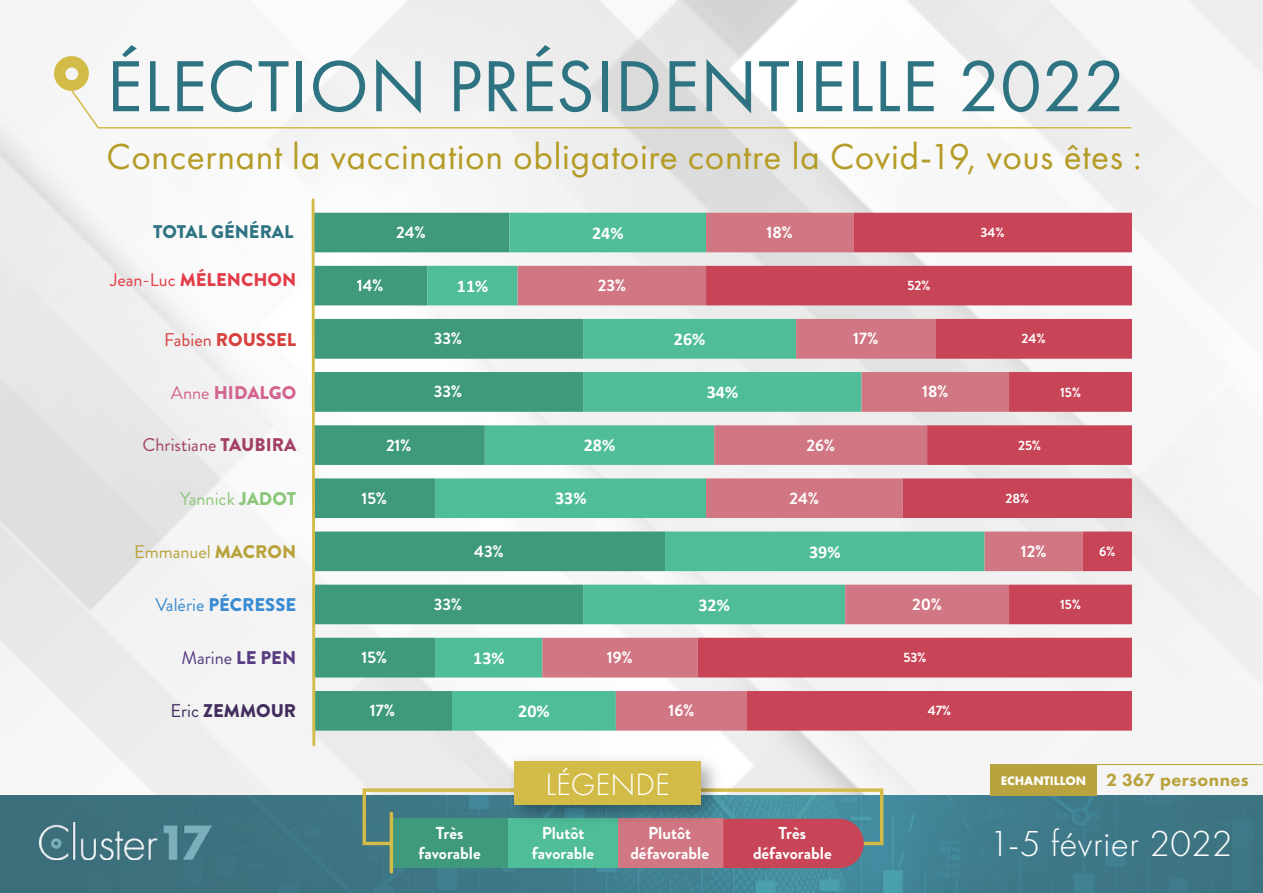
<style>
.page{position:relative;width:1263px;height:893px;background:#fff}
.page>*{position:absolute;margin:0;border:0;box-sizing:border-box;transform-origin:0 0}
.t1{font:75px "Futura PT";letter-spacing:.005em;color:#2e7382}
.t2{font:37.5px "Futura PT";letter-spacing:.015em;color:#b59c26}
.t3{font:300 37.5px "Futura PT";letter-spacing:.01em;color:#fff}
.t4{font:300 31.95px "Futura PT";color:#fff}
.t5{font:800 24px "Futura PT";color:#fff}
.t6{font:800 18.3px "Futura PT";letter-spacing:.02em;color:#b8a33e}
.t7{font:18.3px "Brandon Grotesque";color:#a34066}
.t8{font:900 18.3px "Brandon Grotesque";color:#e33c49}
.t9{font:900 18.3px "Brandon Grotesque";color:#398bd2}
.t10{font:18.3px "Brandon Grotesque";color:#b8a33d}
.t11{font:900 18.3px "Brandon Grotesque";color:#d6403d}
.t12{font:18.3px "Brandon Grotesque";color:#8cc77b}
.t13{font:900 18.3px "Brandon Grotesque";color:#2e7382}
.t14{font:900 18.3px "Brandon Grotesque";color:#d4638f}
.t15{font:18.3px "Brandon Grotesque";color:#593d82}
.t16{font:900 18.3px "Brandon Grotesque";color:#422e5e}
.t17{font:700 18px "Calibri";letter-spacing:.005em;color:#fff}
.t18{font:700 17.25px/20.7px "Brandon Grotesque";color:#fff;text-align:center}
.t19{font:700 16.5px "Brandon Grotesque";color:#fff}
.t20{font:700 13.5px "Brandon Grotesque";letter-spacing:.005em;color:#fff}
.s1{font-weight:400}
.s2{font-weight:900}
.s3{font-weight:700;font-size:12.9px;color:#fff}
</style>
<div class="page">
<img style="left:0;top:0;width:1263px;height:795px">
<img style="left:0;top:795px;width:1263px;height:98px">
<img style="left:39px;top:822px;width:173px;height:38px">
<svg style="left:317px;top:213px;width:111px;height:518px;fill:#3f997c"></svg>
<svg style="left:428px;top:213px;width:90px;height:518px"></svg>
<svg style="left:518px;top:213px;width:180px;height:518px"></svg>
<svg style="left:698px;top:213px;width:434px;height:518px;background:#c2878c"></svg>
<hr style="left:98px;top:127px;width:1033px;height:1px;background:#d3bb47">
<svg style="left:54px;top:56px;width:47px;height:74px"></svg>
<svg style="left:310px;top:197px;width:7px;height:551px"></svg>
<div style="left:362px;top:788px;width:521px;height:57px;border:3px solid #d3bb47"></div>
<div style="left:391px;top:819px;width:117px;height:49px;background:#3f997c"></div>
<div style="left:508px;top:819px;width:110px;height:49px;background:#4fbd98"></div>
<div style="left:618px;top:819px;width:105px;height:49px;background:#d17783"></div>
<div style="left:723px;top:819px;width:141px;height:49px;background:#c84457"></div>
<hr style="left:390px;top:813px;width:3px;height:59px;background:#d3bb47">
<div style="left:506px;top:752px;width:217px;height:76px;background:#000;opacity:.35"></div>
<div style="left:515px;top:761px;width:186px;height:43px;background:#d3bb47"></div>
<div style="left:990px;top:764px;width:106px;height:31px;background:#b8a33e"></div>
<hr style="left:1096px;top:764px;width:167px;height:1px;background:#b8a33e">
<h1 class="t1" style="left:107px;top:42px;width:1021px">ÉLECTION PRÉSIDENTIELLE 2022</h1>
<h2 class="t2" style="left:107px;top:134px;width:1037px">Concernant la vaccination obligatoire contre la Covid-19, vous êtes :</h2>
<p class="t13" style="left:153px;top:219px;width:142px">TOTAL GÉNÉRAL</p>
<p class="t19" style="left:396px;top:221px;width:31px">24%</p>
<p class="t17" style="left:592px;top:220px;width:33px">24%</p>
<p class="t19" style="left:766px;top:221px;width:28px">18%</p>
<p class="t20" style="left:980px;top:223px;width:26px">34%</p>
<p class="t8" style="left:110px;top:267px;width:188px"><span class="s1">Jean-Luc</span> MÉLENCHON</p>
<p class="t19" style="left:357px;top:274px;width:28px">14%</p>
<p class="t17" style="left:457px;top:273px;width:33px">11%</p>
<p class="t19" style="left:598px;top:274px;width:30px">23%</p>
<p class="t20" style="left:907px;top:276px;width:25px">52%</p>
<p class="t11" style="left:164px;top:326px;width:133px"><span class="s1">Fabien</span> ROUSSEL</p>
<p class="t19" style="left:434px;top:327px;width:30px">33%</p>
<p class="t17" style="left:674px;top:326px;width:33px">26%</p>
<p class="t19" style="left:853px;top:327px;width:27px">17%</p>
<p class="t20" style="left:1021px;top:329px;width:26px">24%</p>
<p class="t14" style="left:171px;top:380px;width:127px"><span class="s1">Anne</span> HIDALGO</p>
<p class="t7" style="left:143px;top:432px;width:155px">Christiane <span class="s2">TAUBIRA</span></p>
<p class="t19" style="left:386px;top:433px;width:27px">21%</p>
<p class="t19" style="left:434px;top:380px;width:30px">33%</p>
<p class="t17" style="left:584px;top:432px;width:33px">28%</p>
<p class="t17" style="left:707px;top:379px;width:33px">34%</p>
<p class="t19" style="left:806px;top:433px;width:30px">26%</p>
<p class="t19" style="left:922px;top:380px;width:28px">18%</p>
<p class="t20" style="left:1018px;top:436px;width:25px">25%</p>
<p class="t20" style="left:1060px;top:382px;width:22px">15%</p>
<p class="t12" style="left:180px;top:486px;width:117px">Yannick <span class="s2">JADOT</span></p>
<p class="t19" style="left:361px;top:486px;width:27px">15%</p>
<p class="t17" style="left:555px;top:486px;width:33px">33%</p>
<p class="t19" style="left:789px;top:486px;width:31px">24%</p>
<p class="t20" style="left:1005px;top:489px;width:25px">28%</p>
<p class="t10" style="left:134px;top:539px;width:164px">Emmanuel <span class="s2">MACRON</span></p>
<p class="t9" style="left:155px;top:592px;width:142px"><span class="s1">Valérie</span> PÉCRESSE</p>
<p class="t19" style="left:474px;top:540px;width:31px">43%</p>
<p class="t19" style="left:434px;top:593px;width:30px">33%</p>
<p class="t17" style="left:698px;top:592px;width:33px">32%</p>
<p class="t17" style="left:809px;top:539px;width:33px">39%</p>
<p class="t19" style="left:912px;top:593px;width:32px">20%</p>
<p class="t19" style="left:1021px;top:540px;width:27px">12%</p>
<p class="t20" style="left:1060px;top:595px;width:22px">15%</p>
<p class="t20" style="left:1099px;top:542px;width:18px">6%</p>
<p class="t15" style="left:181px;top:645px;width:116px">Marine <span class="s2">LE PEN</span></p>
<p class="t19" style="left:361px;top:646px;width:27px">15%</p>
<p class="t17" style="left:473px;top:645px;width:33px">13%</p>
<p class="t19" style="left:607px;top:646px;width:27px">19%</p>
<p class="t20" style="left:903px;top:648px;width:25px">53%</p>
<p class="t16" style="left:170px;top:698px;width:127px"><span class="s1">Eric</span> ZEMMOUR</p>
<p class="t19" style="left:370px;top:699px;width:27px">17%</p>
<p class="t17" style="left:518px;top:698px;width:33px">20%</p>
<p class="t19" style="left:668px;top:699px;width:27px">16%</p>
<p class="t20" style="left:928px;top:701px;width:25px">47%</p>
<h3 class="t4" style="left:545px;top:766px;width:126px">LÉGENDE</h3>
<p class="t6" style="left:1001px;top:768px;width:249px"><span class="s3">ECHANTILLON</span> 2 367 personnes</p>
<p class="t18" style="left:418px;top:822px;width:64px">Très favorable</p>
<p class="t18" style="left:532px;top:822px;width:64px">Plutôt favorable</p>
<p class="t18" style="left:630px;top:822px;width:80px">Plutôt défavorable</p>
<p class="t18" style="left:753px;top:822px;width:80px">Très défavorable</p>
<h3 class="t5" style="left:467px;top:830px;width:214px">en partenariat avec</h3>
<h2 class="t3" style="left:989px;top:822px;width:245px">1-5 février 2022</h2>
</div>
